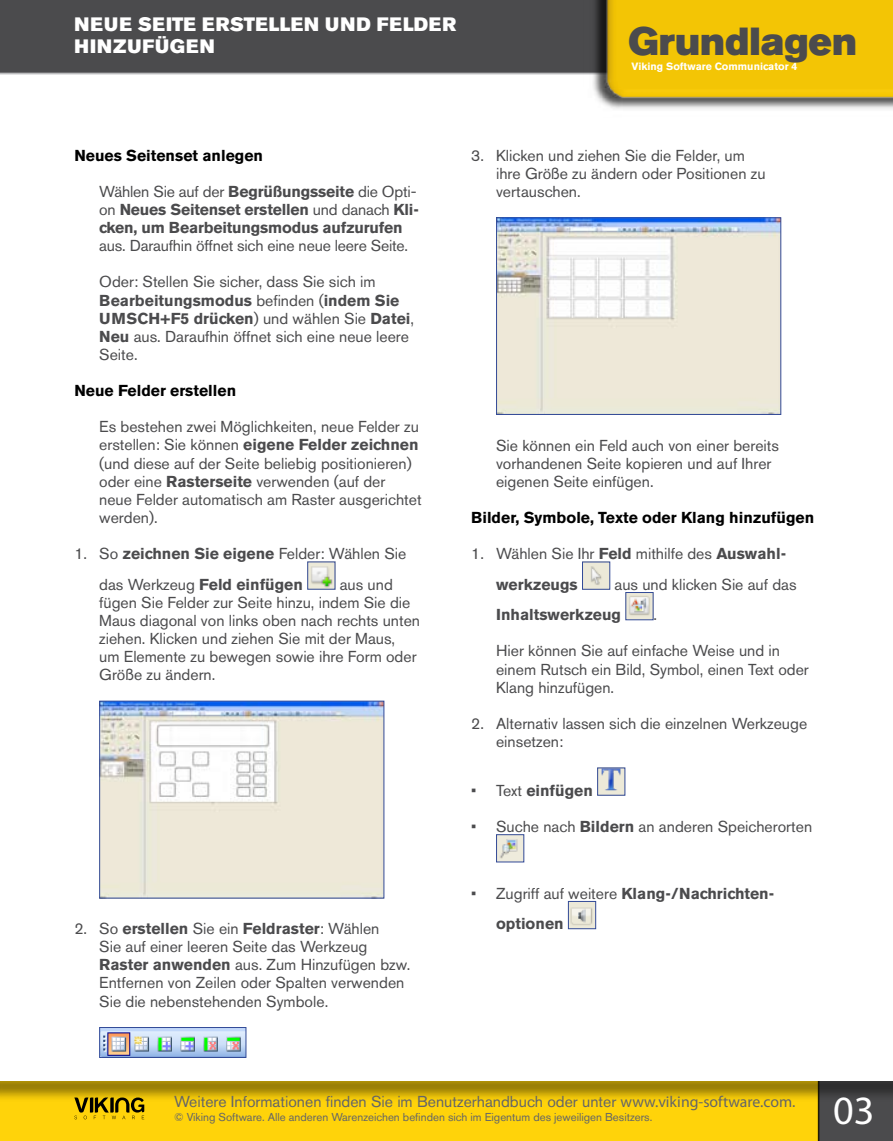
<style>
.page{position:relative;width:893px;height:1141px;background:#fff}
.page>*{position:absolute;margin:0;border:0;box-sizing:border-box;transform-origin:0 0}
.t1{font:40.25px "Myriad Pro";color:#fff}
.t2{font:38.85px "Akzidenz Grotesk BE Super";color:#4b4b4d}
.t3{font:19.25px/22.2px "Akzidenz Grotesk BE Super";letter-spacing:.065em;color:#fff}
.t4{font:15.75px/18.2px "Akzidenz Grotesk BE";color:#4b4b4d}
.t5{font:700 15.75px/18.2px "Akzidenz Grotesk BE";letter-spacing:-.01em;color:#4b4b4d}
.t6{font:15.75px "Akzidenz Grotesk BE";color:#646567}
.t7{font:700 15.75px "Akzidenz Grotesk BE";color:#000}
.t8{font:11.38px "Akzidenz Grotesk BE";color:#646567}
.t9{font:700 10.5px "Akzidenz Grotesk BE";color:#fff}
.s1{font-weight:400}
.s2{font-weight:700}
.s3{font-family:"Myriad Pro"}
</style>
<div class="page">
<div style="left:0;top:0;width:557px;height:74px;background:#4b4b4d"></div>
<img style="left:557px;top:0;width:336px;height:109px">
<div style="left:819px;top:1103px;width:74px;height:38px;background:#4b4b4d"></div>
<div style="left:0;top:1103px;width:819px;height:38px;background:#ffd30a"></div>
<div style="left:0;top:1069px;width:893px;height:34px;background:#000;opacity:.44"></div>
<div style="left:0;top:1067px;width:893px;height:14px;background:#fff"></div>
<svg style="left:74px;top:1097px;width:70px;height:22px;background:#a58906"></svg>
<img style="left:309px;top:563px;width:24px;height:25px">
<div style="left:307px;top:561px;width:28px;height:29px;border:1px solid #324a97"></div>
<img style="left:101px;top:703px;width:281px;height:193px">
<div style="left:99px;top:701px;width:285px;height:197px;border:1px solid #324a97"></div>
<img style="left:101px;top:1029px;width:143px;height:27px">
<div style="left:99px;top:1027px;width:147px;height:31px;border:1px solid #324a97"></div>
<img style="left:498px;top:219px;width:281px;height:194px">
<div style="left:496px;top:217px;width:285px;height:198px;border:1px solid #324a97"></div>
<img style="left:584px;top:564px;width:24px;height:24px">
<div style="left:582px;top:562px;width:28px;height:28px;border:1px solid #324a97"></div>
<img style="left:627px;top:594px;width:24px;height:24px">
<div style="left:625px;top:592px;width:28px;height:28px;border:1px solid #324a97"></div>
<img style="left:599px;top:769px;width:24px;height:25px">
<div style="left:597px;top:767px;width:28px;height:29px;border:1px solid #324a97"></div>
<img style="left:498px;top:836px;width:24px;height:24px">
<div style="left:496px;top:834px;width:28px;height:28px;border:1px solid #324a97"></div>
<img style="left:570px;top:903px;width:24px;height:24px">
<div style="left:568px;top:901px;width:28px;height:28px;border:1px solid #324a97"></div>
<p class="t3" style="left:74px;top:13px;width:383px">NEUE SEITE ERSTELLEN UND FELDER<br>HINZUFÜGEN</p>
<h2 class="t2" style="left:628px;top:19px;width:231px">Grundlagen</h2>
<p class="t9" style="left:632px;top:61px;width:167px">Viking Software Communicator 4</p>
<p class="t7" style="left:74px;top:146px;width:190px">Neues Seitenset anlegen</p>
<p class="t5" style="left:99px;top:182px;width:321px"><span class="s1">Wählen Sie auf der</span> Begrüßungsseite <span class="s1">die Opti&shy;on</span> Neues Seitenset erstellen <span class="s1">und danach</span> Kli&shy;cken, um Bearbeitungsmodus aufzurufen</p>
<p class="t4" style="left:99px;top:237px;width:310px">aus. Daraufhin öffnet sich eine neue leere Seite.</p>
<p class="t4" style="left:99px;top:273px;width:316px">Oder: Stellen Sie sicher, dass Sie sich im <span class="s2">Bearbeitungsmodus</span> befinden (<span class="s2">indem Sie UMSCH+F5 drücken</span>) und wählen Sie <span class="s2">Datei</span>, <span class="s2">Neu</span> aus. Daraufhin öffnet sich eine neue leere Seite.</p>
<p class="t7" style="left:74px;top:381px;width:163px">Neue Felder erstellen</p>
<p class="t4" style="left:99px;top:418px;width:324px">Es bestehen zwei Möglichkeiten, neue Felder zu erstellen: Sie können <span class="s2">eigene Felder zeichnen </span>(und diese auf der Seite beliebig positionieren) oder eine <span class="s2">Rasterseite</span> verwenden (auf der neue Felder automatisch am Raster ausgerichtet werden).</p>
<p class="t4" style="left:99px;top:538px;width:309px;line-height:30.4px;text-indent:-25px">1. So <span class="s2">zeichnen Sie eigene</span> Felder: Wählen Sie das Werkzeug <span class="s2">Feld einfügen</span></p>
<p class="t4" style="left:99px;top:575px;width:322px;text-indent:240px">aus und fügen Sie Felder zur Seite hinzu, indem Sie die Maus diagonal von links oben nach rechts unten ziehen. Klicken und ziehen Sie mit der Maus,<br>um Elemente zu bewegen sowie ihre Form oder Größe zu ändern.</p>
<p class="t4" style="left:99px;top:919px;width:313px;text-indent:-25px">2. So <span class="s2">erstellen</span> Sie ein <span class="s2">Feldraster</span>: Wählen<br>Sie auf einer leeren Seite das Werkzeug <span class="s2">Raster anwenden</span> aus. Zum Hinzufügen bzw.<br>Entfernen von Zeilen oder Spalten verwenden Sie die nebenstehenden Symbole.</p>
<p class="t4" style="left:496px;top:146px;width:271px;text-indent:-25px">3. Klicken und ziehen Sie die Felder, um ihre Größe zu ändern oder Positionen zu vertauschen.</p>
<p class="t4" style="left:496px;top:436px;width:284px">Sie können ein Feld auch von einer bereits vorhandenen Seite kopieren und auf Ihrer eigenen Seite einfügen.</p>
<p class="t7" style="left:471px;top:508px;width:344px">Bilder, Symbole, Texte oder Klang hinzufügen</p>
<p class="t4" style="left:496px;top:538px;width:292px;line-height:30.4px;text-indent:-25px">1. Wählen Sie Ihr <span class="s2">Feld</span> mithilfe des <span class="s2">Auswahl&shy;werkzeugs</span></p>
<p class="t4" style="left:614px;top:575px;width:184px">aus und klicken Sie auf das</p>
<p class="t5" style="left:496px;top:606px;width:127px">Inhaltswerkzeug</p>
<p class="t4" style="left:653px;top:606px;width:5px">.</p>
<p class="t4" style="left:496px;top:642px;width:314px">Hier können Sie auf einfache Weise und in einem Rutsch ein Bild, Symbol, einen Text oder<br>Klang hinzufügen.</p>
<p class="t4" style="left:496px;top:714px;width:313px;text-indent:-25px">2. Alternativ lassen sich die einzelnen Werkzeuge einsetzen:</p>
<p class="t5" style="left:471px;top:781px;width:123px"><span class="s1">• Text</span> einfügen</p>
<p class="t4" style="left:471px;top:817px;width:342px">• Suche nach <span class="s2">Bildern</span> an anderen Speicherorten</p>
<p class="t5" style="left:496px;top:878px;width:278px;line-height:30.4px;text-indent:-25px"><span class="s1">• Zugriff auf weitere</span> Klang-/Nachrichten&shy;optionen</p>
<p class="t6" style="left:174px;top:1092px;width:623px">Weitere Informationen finden Sie im Benutzerhandbuch oder unter <span class="s3">www.viking-software.com</span>.</p>
<p class="t8" style="left:174px;top:1110px;width:480px">© Viking Software. Alle anderen Warenzeichen befinden sich im Eigentum des jeweiligen Besitzers.</p>
<h1 class="t1" style="left:833px;top:1086px;width:43px">03</h1>
</div>
